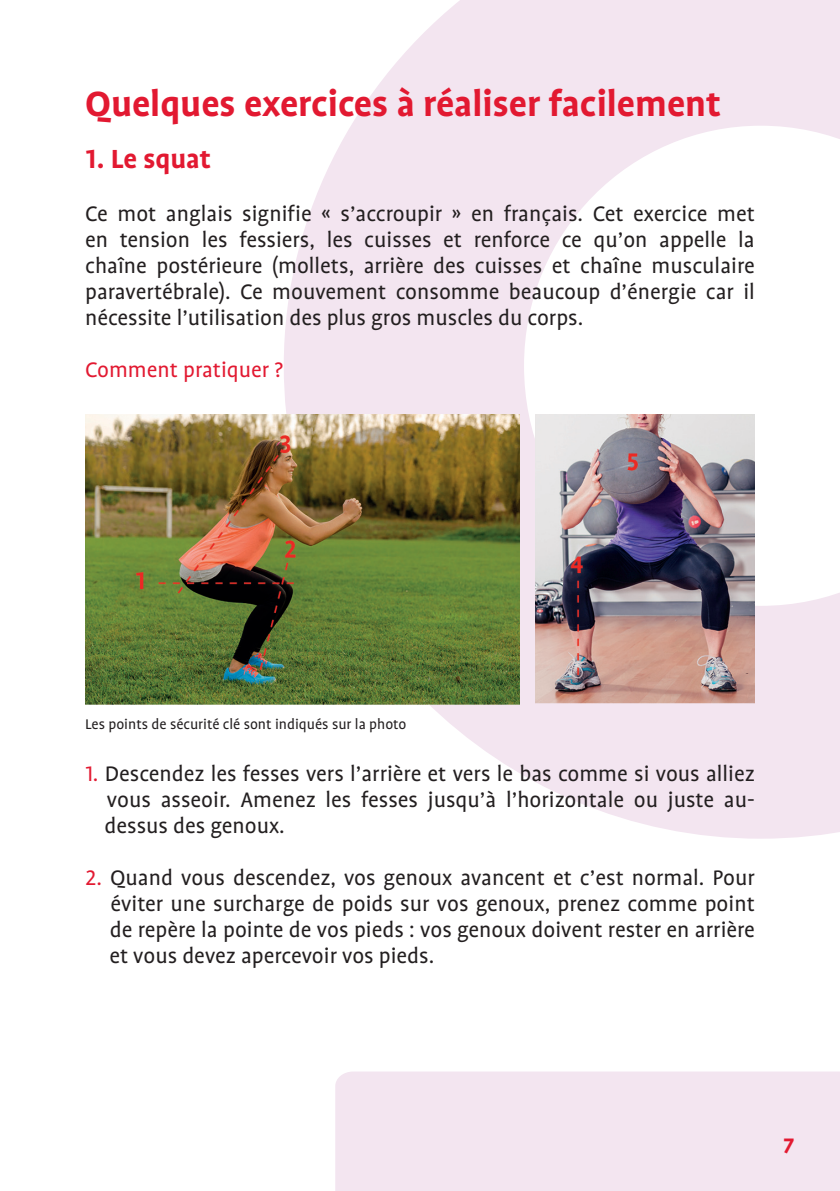
<style>
.page{position:relative;width:840px;height:1191px;background:#fff}
.page>*{position:absolute;margin:0;border:0;box-sizing:border-box;transform-origin:0 0}
.t1{font:700 40px "Profile OT";color:#e21931}
.t2{font:700 30px "Profile OT";color:#e21931}
.t3{font:24px/26px "Profile OT";color:#231f20;text-align:justify}
.t4{font:24px "Profile OT";color:#e21931}
.t5{font:700 24px "Profile OT";color:#e21931}
.t6{font:16px "Profile OT";color:#231f20}
.s1{color:#e21931}
</style>
<div class="page">
<svg style="left:283px;top:0;width:556px;height:838px;fill:#f3e5f0"></svg>
<div style="left:335px;top:1071px;width:504px;height:120px;background:#f3e5f0"></div>
<img style="left:85px;top:414px;width:434px;height:290px">
<img style="left:535px;top:414px;width:219px;height:289px">
<h1 class="t1" style="left:85px;top:82px;width:637px">Quelques exercices à réaliser facilement</h1>
<p class="t2" style="left:85px;top:142px;width:127px">1. Le squat</p>
<p class="t3" style="left:85px;top:201px;width:671px">Ce mot anglais signifie « s’accroupir » en français. Cet exercice met en tension les fessiers, les cuisses et renforce ce qu’on appelle la chaîne postérieure (mollets, arrière des cuisses et chaîne musculaire paravertébrale). Ce mouvement consomme beaucoup d’énergie car il nécessite l’utilisation des plus gros muscles du corps.</p>
<p class="t4" style="left:85px;top:356px;width:199px">Comment pratiquer ?</p>
<p class="t6" style="left:85px;top:715px;width:322px">Les points de sécurité clé sont indiqués sur la photo</p>
<p class="t3" style="left:104px;top:761px;width:651px;text-indent:-19px"><span class="s1">1.</span> Descendez les fesses vers l’arrière et vers le bas comme si vous alliez vous asseoir. Amenez les fesses jusqu’à l’horizontale ou juste au&shy;dessus des genoux.</p>
<p class="t3" style="left:109px;top:865px;width:646px;text-indent:-24px"><span class="s1">2.</span> Quand vous descendez, vos genoux avancent et c’est normal. Pour éviter une surcharge de poids sur vos genoux, prenez comme point de repère la pointe de vos pieds : vos genoux doivent rester en arrière et vous devez apercevoir vos pieds.</p>
<p class="t5" style="left:782px;top:1132px;width:13px">7</p>
</div>
